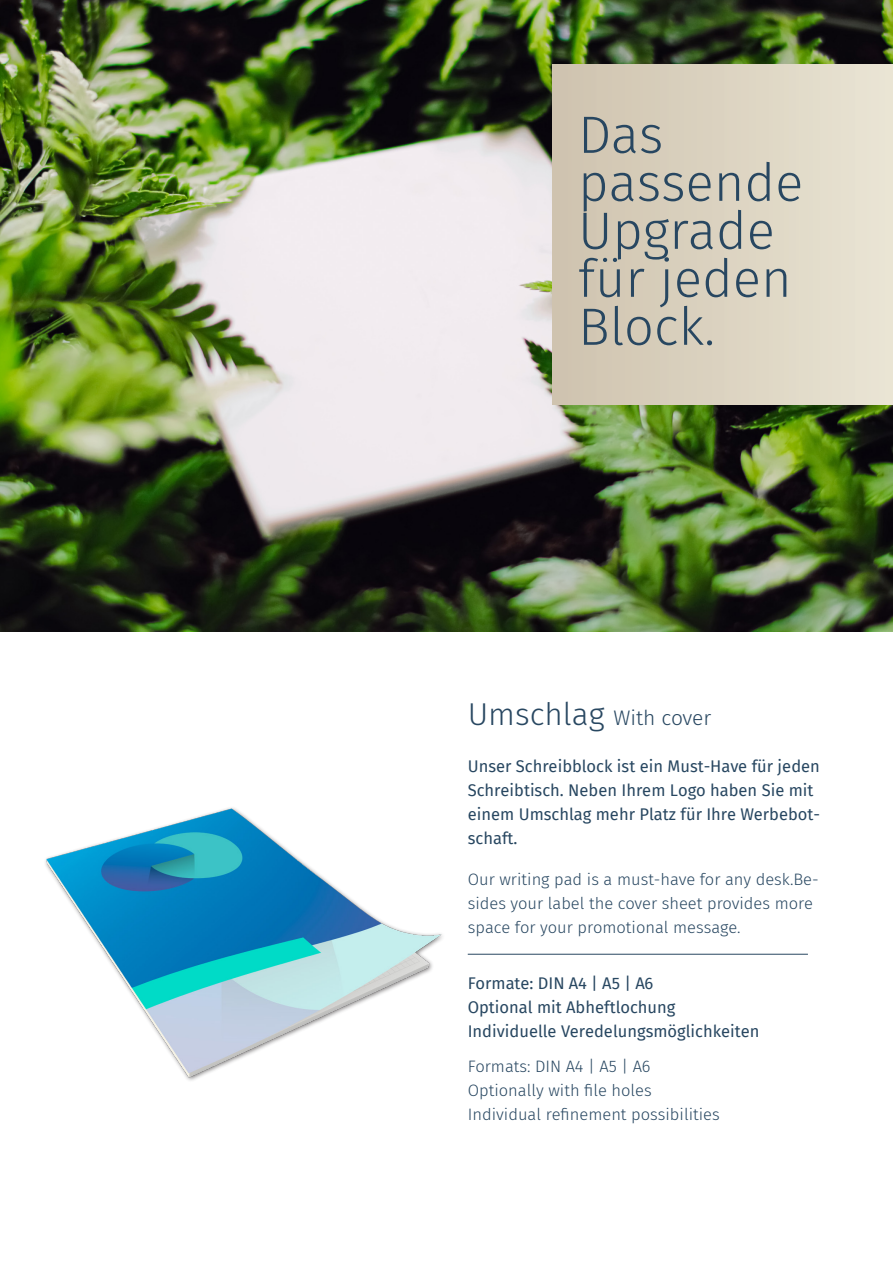
<style>
.page{position:relative;width:893px;height:1263px;background:#fff}
.page>*{position:absolute;margin:0;border:0;box-sizing:border-box;transform-origin:0 0}
.t1{font:300 52.5px/48px "Fira Sans";color:#284761}
.t2{font:300 21px "Fira Sans";color:#284761}
.t3{font:16.5px/24px "Fira Sans";color:#284761}
.t4{font:300 16.5px/24px "Fira Sans";color:#284761}
.s1{font-size:31.5px}
</style>
<div class="page">
<hr style="left:468px;top:954px;width:340px;height:1px;background:#284761">
<img style="left:0;top:0;width:893px;height:631px">
<div style="left:553px;top:64px;width:340px;height:340px;background:linear-gradient(to right,#cec2ae,#eae5d4)"></div>
<img style="left:45px;top:807px;width:467px;height:274px">
<img style="left:868px;top:78px;width:25px;height:531px">
<h1 class="t1" style="left:578px;top:110px;width:227px">Das passende<br>Upgrade für jeden<br>Block.</h1>
<p class="t2" style="left:468px;top:702px;width:245px"><span class="s1">Umschlag</span> With cover</p>
<p class="t3" style="left:468px;top:754px;width:354px">Unser Schreibblock ist ein Must-Have für jeden Schreibtisch. Neben Ihrem Logo haben Sie mit einem Umschlag mehr Platz für Ihre Werbebot&shy;schaft.</p>
<p class="t4" style="left:468px;top:867px;width:353px">Our writing pad is a must-have for any desk.Be&shy;sides your label the cover sheet provides more space for your promotional message.</p>
<p class="t3" style="left:468px;top:970px;width:293px">Formate: DIN A4 | A5 | A6<br>Optional mit Abheftlochung<br>Individuelle Veredelungsmöglichkeiten</p>
<p class="t4" style="left:468px;top:1054px;width:254px">Formats: DIN A4 | A5 | A6<br>Optionally with file holes<br>Individual refinement possibilities</p>
</div>
